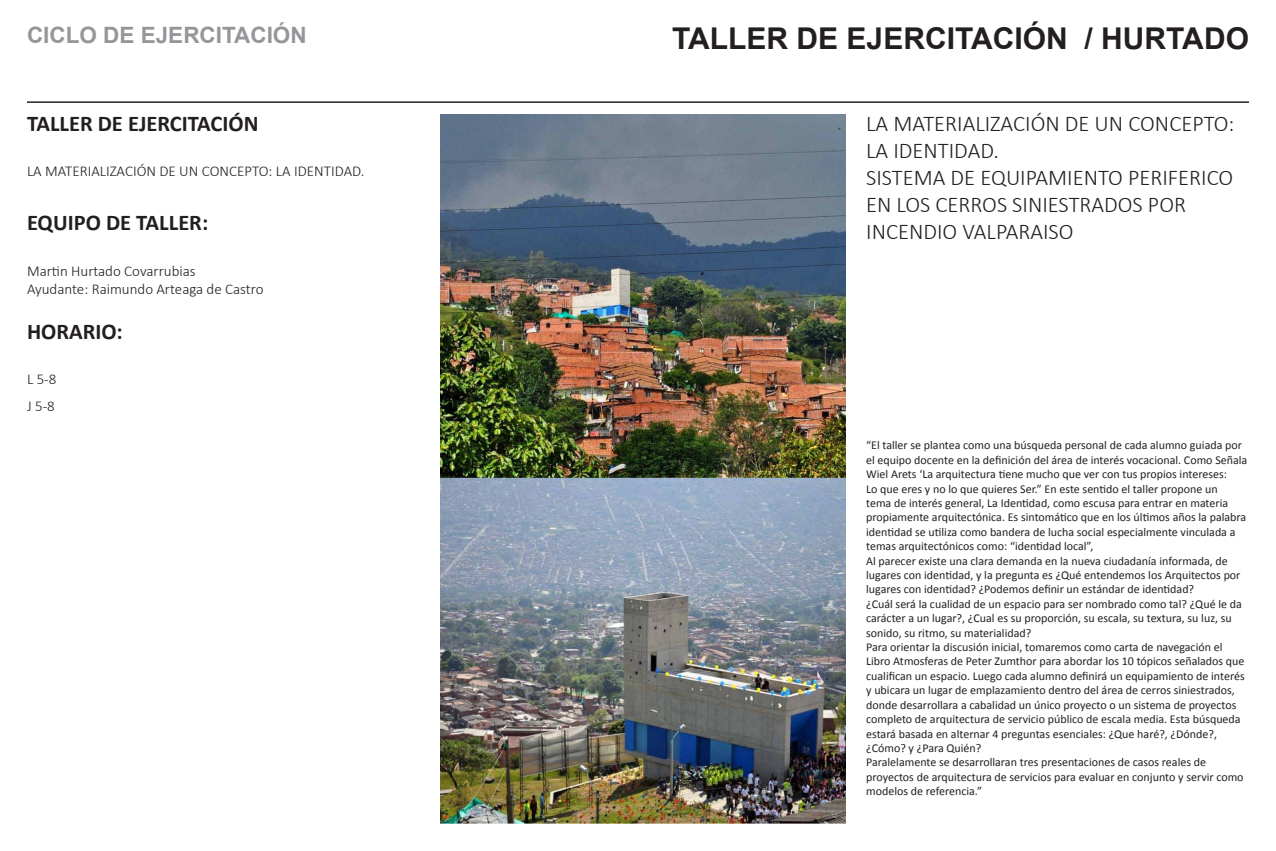
<style>
.page{position:relative;width:1276px;height:851px;background:#fff}
.page>*{position:absolute;margin:0;border:0;box-sizing:border-box;transform-origin:0 0}
.t1{font:700 30px "Arial";color:#231f20}
.t2{font:300 22.5px/27px "Calibri";color:#231f20}
.t3{font:700 22.5px "Calibri";color:#231f20}
.t4{font:700 22.5px "Arial";color:#949699}
.t5{font:300 15px/18px "Calibri";color:#231f20}
.t6{font:12px/14.4px "Calibri";color:#231f20}
</style>
<div class="page">
<hr style="left:27px;top:101px;width:1222px;height:2px;background:#231f20">
<img style="left:440px;top:114px;width:405px;height:709px">
<h2 class="t4" style="left:27px;top:20px;width:281px">CICLO DE EJERCITACIÓN</h2>
<h2 class="t3" style="left:27px;top:109px;width:233px">TALLER DE EJERCITACIÓN</h2>
<p class="t5" style="left:27px;top:162px;width:339px">LA MATERIALIZACIÓN DE UN CONCEPTO: LA IDENTIDAD.</p>
<h2 class="t3" style="left:27px;top:208px;width:183px">EQUIPO DE TALLER:</h2>
<p class="t5" style="left:27px;top:261px;width:238px">Martin Hurtado Covarrubias<br>Ayudante: Raimundo Arteaga de Castro</p>
<h2 class="t3" style="left:27px;top:316px;width:97px">HORARIO:</h2>
<p class="t5" style="left:27px;top:365px;width:31px;line-height:27px">L 5-8<br>J 5-8</p>
<h1 class="t1" style="left:672px;top:18px;width:578px">TALLER DE EJERCITACIÓN / HURTADO</h1>
<h2 class="t2" style="left:866px;top:110px;width:370px">LA MATERIALIZACIÓN DE UN CONCEPTO:<br>LA IDENTIDAD.<br>SISTEMA DE EQUIPAMIENTO PERIFERICO<br>EN LOS CERROS SINIESTRADOS POR<br>INCENDIO VALPARAISO</h2>
<p class="t6" style="left:866px;top:438px;width:383px">“El taller se plantea como una búsqueda personal de cada alumno guiada por el equipo docente en la definición del área de interés vocacional. Como Señala Wiel Arets ‘La arquitectura tiene mucho que ver con tus propios intereses:<br>Lo que eres y no lo que quieres Ser.” En este sentido el taller propone un<br>tema de interés general, La Identidad, como escusa para entrar en materia propiamente arquitectónica. Es sintomático que en los últimos años la palabra identidad se utiliza como bandera de lucha social especialmente vinculada a temas arquitectónicos como: “identidad local”,<br>Al parecer existe una clara demanda en la nueva ciudadanía informada, de lugares con identidad, y la pregunta es ¿Qué entendemos los Arquitectos por lugares con identidad? ¿Podemos definir un estándar de identidad?<br>¿Cuál será la cualidad de un espacio para ser nombrado como tal? ¿Qué le da carácter a un lugar?, ¿Cual es su proporción, su escala, su textura, su luz, su sonido, su ritmo, su materialidad?<br>Para orientar la discusión inicial, tomaremos como carta de navegación el Libro Atmosferas de Peter Zumthor para abordar los 10 tópicos señalados que cualifican un espacio. Luego cada alumno definirá un equipamiento de interés y ubicara un lugar de emplazamiento dentro del área de cerros siniestrados, donde desarrollara a cabalidad un único proyecto o un sistema de proyectos completo de arquitectura de servicio público de escala media. Esta búsqueda estará basada en alternar 4 preguntas esenciales: ¿Que haré?, ¿Dónde?, ¿Cómo? y ¿Para Quién?<br>Paralelamente se desarrollaran tres presentaciones de casos reales de proyectos de arquitectura de servicios para evaluar en conjunto y servir como modelos de referencia.”</p>
</div>
